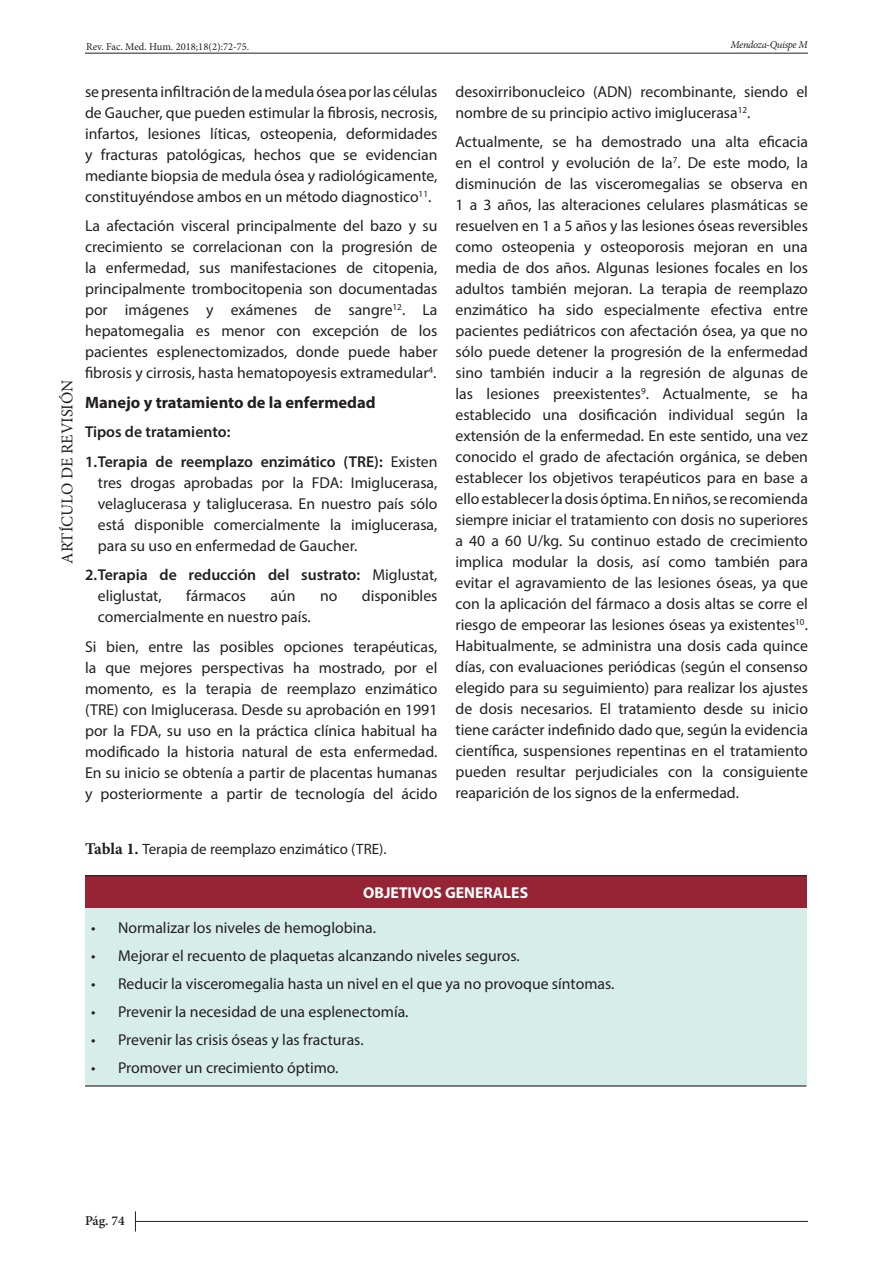
<style>
.page{position:relative;width:893px;height:1263px;background:#fff}
.page>*{position:absolute;margin:0;border:0;box-sizing:border-box;transform-origin:0 0}
.t1{font:700 16.5px "Myriad Pro";color:#231f20}
.t2{font:16.5px "Minion Pro";letter-spacing:-.01em;color:#231f20}
.t3{font:15.75px/21px "Myriad Pro";color:#231f20;text-align:justify}
.t4{font:600 15.75px/29.5px "Myriad Pro";color:#231f20}
.t5{font:700 15.75px "Myriad Pro";color:#fff}
.t6{font:15px "Myriad Pro";color:#231f20}
.t7{font:600 13.5px "Minion Pro";color:#231f20}
.t8{font:10.5px "Minion Pro";color:#231f20}
.t9{font:italic 10.5px "Minion Pro";letter-spacing:-.035em;color:#231f20}
.s1{font-weight:400}
.s2{font-family:"Minion Pro";font-weight:700;font-size:16.5px}
</style>
<div class="page">
<hr style="left:85px;top:53px;width:723px;height:1px;background:#231f20">
<svg style="left:135px;top:1211px;width:1px;height:20px"></svg>
<hr style="left:135px;top:1221px;width:673px;height:1px;background:#231f20">
<div style="left:85px;top:876px;width:721px;height:32px;background:#962435"></div>
<div style="left:85px;top:908px;width:721px;height:178px;background:#d6ede9"></div>
<hr style="left:85px;top:875px;width:721px;height:1px;background:#231f20">
<hr style="left:85px;top:1085px;width:721px;height:1px;background:#231f20">
<p class="t8" style="left:86px;top:39px;width:165px">Rev. Fac. Med. Hum. 2018;18(2):72-75.</p>
<p class="t9" style="left:730px;top:38px;width:79px">Mendoza-Quispe M</p>
<p class="t2" style="left:56px;top:564px;width:185px;rotate:-90deg">ARTÍCULO DE REVISIÓN</p>
<p class="t3" style="left:85px;top:81px;width:354px">se presenta infiltración de la medula ósea por las células de Gaucher, que pueden estimular la fibrosis, necrosis, infartos, lesiones líticas, osteopenia, deformidades y fracturas patológicas, hechos que se evidencian mediante biopsia de medula ósea y radiológicamente, constituyéndose ambos en un método diagnostico<sup>11</sup>.</p>
<p class="t3" style="left:85px;top:215px;width:354px">La afectación visceral principalmente del bazo y su crecimiento se correlacionan con la progresión de la enfermedad, sus manifestaciones de citopenia, principalmente trombocitopenia son documentadas por imágenes y exámenes de sangre<sup>12</sup>. La hepatomegalia es menor con excepción de los pacientes esplenectomizados, donde puede haber fibrosis y cirrosis, hasta hematopoyesis extramedular<sup>4</sup>.</p>
<p class="t1" style="left:85px;top:392px;width:292px">Manejo y tratamiento de la enfermedad</p>
<p class="t4" style="left:85px;top:417px;width:354px">Tipos de tratamiento:<br>1.Terapia de reemplazo enzimático (TRE): <span class="s1">Existen</span></p>
<p class="t3" style="left:98px;top:472px;width:341px">tres drogas aprobadas por la FDA: Imiglucerasa, velaglucerasa y taliglucerasa. En nuestro país sólo está disponible comercialmente la imiglucerasa, para su uso en enfermedad de Gaucher.</p>
<p class="t4" style="left:98px;top:564px;width:341px;line-height:21px;text-indent:-13px">2.Terapia de reducción del sustrato: <span class="s1">Miglustat, eliglustat,</span></p>
<p class="t3" style="left:186px;top:585px;width:61px">fármacos</p>
<p class="t3" style="left:271px;top:585px;width:27px">aún</p>
<p class="t3" style="left:320px;top:585px;width:19px">no</p>
<p class="t3" style="left:362px;top:585px;width:77px">disponibles</p>
<p class="t3" style="left:85px;top:602px;width:354px;line-height:29.5px;text-indent:13px">comercialmente en nuestro país.<br>Si bien, entre las posibles opciones terapéuticas,</p>
<p class="t3" style="left:85px;top:657px;width:354px">la que mejores perspectivas ha mostrado, por el momento, es la terapia de reemplazo enzimático (TRE) con Imiglucerasa. Desde su aprobación en 1991 por la FDA, su uso en la práctica clínica habitual ha modificado la historia natural de esta enfermedad.<br>En su inicio se obtenía a partir de placentas humanas y posteriormente a partir de tecnología del ácido</p>
<p class="t3" style="left:455px;top:81px;width:354px">desoxirribonucleico (ADN) recombinante, siendo el nombre de su principio activo imiglucerasa<sup>12</sup>.</p>
<p class="t3" style="left:455px;top:131px;width:354px">Actualmente, se ha demostrado una alta eficacia en el control y evolución de la<sup>7</sup>. De este modo, la disminución de las visceromegalias se observa en 1 a 3 años, las alteraciones celulares plasmáticas se resuelven en 1 a 5 años y las lesiones óseas reversibles como osteopenia y osteoporosis mejoran en una media de dos años. Algunas lesiones focales en los adultos también mejoran. La terapia de reemplazo enzimático ha sido especialmente efectiva entre pacientes pediátricos con afectación ósea, ya que no sólo puede detener la progresión de la enfermedad sino también inducir a la regresión de algunas de las lesiones preexistentes<sup>9</sup>. Actualmente, se ha establecido una dosificación individual según la extensión de la enfermedad. En este sentido, una vez conocido el grado de afectación orgánica, se deben establecer los objetivos terapéuticos para en base a ello establecer la dosis óptima. En niños, se recomienda siempre iniciar el tratamiento con dosis no superiores a 40 a 60 U/kg. Su continuo estado de crecimiento implica modular la dosis, así como también para evitar el agravamiento de las lesiones óseas, ya que con la aplicación del fármaco a dosis altas se corre el riesgo de empeorar las lesiones óseas ya existentes<sup>10</sup>.<br>Habitualmente, se administra una dosis cada quince días, con evaluaciones periódicas (según el consenso elegido para su seguimiento) para realizar los ajustes de dosis necesarios. El tratamiento desde su inicio tiene carácter indefinido dado que, según la evidencia científica, suspensiones repentinas en el tratamiento pueden resultar perjudiciales con la consiguiente reaparición de los signos de la enfermedad.</p>
<p class="t6" style="left:85px;top:840px;width:303px"><span class="s2">Tabla 1.</span> Terapia de reemplazo enzimático (TRE).</p>
<p class="t5" style="left:363px;top:882px;width:166px">OBJETIVOS GENERALES</p>
<p class="t3" style="left:91px;top:917px;width:286px">• Normalizar los niveles de hemoglobina.</p>
<p class="t3" style="left:91px;top:945px;width:430px">• Mejorar el recuento de plaquetas alcanzando niveles seguros.</p>
<p class="t3" style="left:91px;top:973px;width:525px">• Reducir la visceromegalia hasta un nivel en el que ya no provoque síntomas.</p>
<p class="t3" style="left:91px;top:1001px;width:319px">• Prevenir la necesidad de una esplenectomía.</p>
<p class="t3" style="left:91px;top:1029px;width:274px">• Prevenir las crisis óseas y las fracturas.</p>
<p class="t3" style="left:91px;top:1057px;width:249px">• Promover un crecimiento óptimo.</p>
<p class="t7" style="left:85px;top:1211px;width:41px">Pág. 74</p>
</div>
